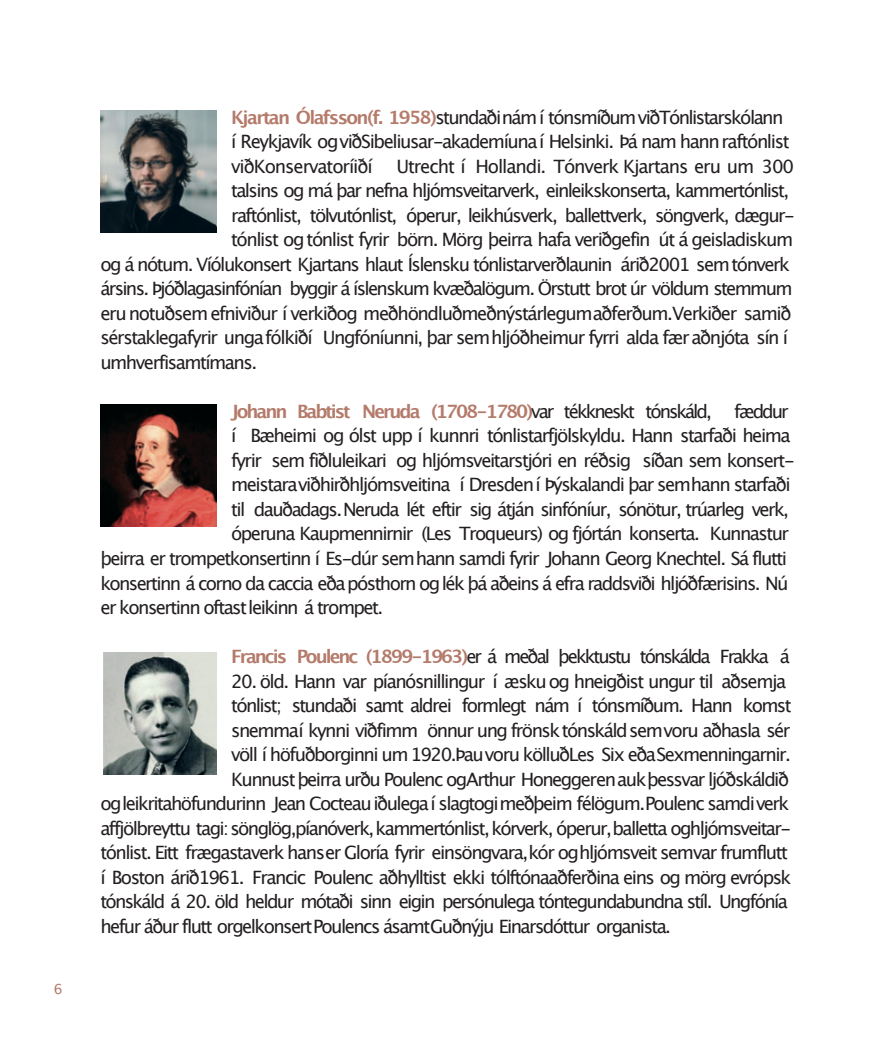
<style>
.page{position:relative;width:895px;height:1043px;background:#fff}
.page>*{position:absolute;margin:0;border:0;box-sizing:border-box;transform-origin:0 0}
.t1{font:18.38px/24.5px "Lucida Grande";letter-spacing:-.085em;color:#231f20}
.t2{font:18.38px "Lucida Grande";letter-spacing:-.11em;color:#231f20}
.t3{font:700 18.38px "Lucida Grande";letter-spacing:-.11em;color:#b47b6b}
.t4{font:18.38px "Lucida Grande";letter-spacing:-.06em;color:#231f20}
.t5{font:14px "Lucida Grande";color:#b47b6b}
.s1{font-weight:700;color:#b47b6b}
.s2{font-weight:400;color:#231f20}
</style>
<div class="page">
<img style="left:100px;top:110px;width:116px;height:122px">
<img style="left:100px;top:404px;width:116px;height:122px">
<img style="left:103px;top:652px;width:113px;height:122px">
<p class="t5" style="left:54px;top:982px;width:10px">6</p>
<p class="t1" style="left:231px;top:106px;width:559px"><span class="s1">Kjartan Ólafsson(f. 1958)</span>stundaðinám í tónsmíðum viðTónlistarskólann í Reykjavík ogviðSibeliusar-akademíuna í Helsinki. Þá nam hann raftónlist viðKonservatoríiðí</p>
<p class="t4" style="left:396px;top:158px;width:399px">Utrecht í Hollandi. Tónverk Kjartans eru um 300</p>
<p class="t1" style="left:231px;top:179px;width:559px">talsins og má þar nefna hljómsveitarverk, einleikskonserta, kammertónlist,</p>
<p class="t1" style="left:231px;top:204px;width:565px">raftónlist, tölvutónlist, óperur, leikhúsverk, ballettverk, söngverk, dægur-</p>
<p class="t1" style="left:231px;top:228px;width:563px">tónlist og tónlist fyrir börn. Mörg þeirra hafa veriðgefin út á geisladiskum</p>
<p class="t1" style="left:100px;top:253px;width:691px">og á nótum. Víólukonsert Kjartans hlaut Íslensku tónlistarverðlaunin árið2001 sem tónverk</p>
<p class="t1" style="left:100px;top:277px;width:693px">ársins. Þjóðlagasinfónían byggir á íslenskum kvæðalögum. Örstutt brot úr völdum stemmum</p>
<p class="t1" style="left:100px;top:302px;width:692px">eru notuðsem efniviður í verkiðog meðhöndluðmeðnýstárlegumaðferðum.Verkiðer samið</p>
<p class="t1" style="left:100px;top:326px;width:689px">sérstaklegafyrir ungafólkiðí Ungfóníunni, þar semhljóðheimur fyrri alda fær aðnjóta sín í</p>
<p class="t1" style="left:100px;top:351px;width:158px">umhverfisamtímans.</p>
<p class="t3" style="left:231px;top:403px;width:559px">Johann Babtist Neruda (1708-1780)<span class="s2">var tékkneskt tónskáld, fæddur</span></p>
<p class="t1" style="left:231px;top:424px;width:561px">í Bæheimi og ólst upp í kunnri tónlistarfjölskyldu. Hann starfaði heima</p>
<p class="t1" style="left:231px;top:449px;width:565px">fyrir sem fiðluleikari og hljómsveitarstjóri en réðsig síðan sem konsert-</p>
<p class="t1" style="left:231px;top:473px;width:561px">meistaraviðhirðhljómsveitina í Dresdení Þýskalandi þar semhann starfaði</p>
<p class="t1" style="left:231px;top:498px;width:559px">til dauðadags.Neruda lét eftir sig átján sinfóníur, sónötur, trúarleg verk,</p>
<p class="t1" style="left:231px;top:522px;width:559px">óperuna Kaupmennirnir (Les Troqueurs) og fjórtán konserta. Kunnastur</p>
<p class="t1" style="left:100px;top:547px;width:688px">þeirra er trompetkonsertinn í Es-dúr semhann samdi fyrir Johann Georg Knechtel. Sá flutti</p>
<p class="t1" style="left:100px;top:571px;width:689px">konsertinn á corno da caccia eða pósthorn og lék þá aðeins á efra raddsviði hljóðfærisins. Nú</p>
<p class="t1" style="left:100px;top:596px;width:284px">er konsertinn oftastleikinn á trompet.</p>
<p class="t2" style="left:231px;top:648px;width:560px"><span class="s1">Francis Poulenc (1899-1963)</span>er á meðal þekktustu tónskálda Frakka á</p>
<p class="t1" style="left:231px;top:669px;width:556px">20. öld. Hann var píanósnillingur í æsku og hneigðist ungur til aðsemja</p>
<p class="t1" style="left:231px;top:694px;width:561px">tónlist; stundaði samt aldrei formlegt nám í tónsmíðum. Hann komst</p>
<p class="t1" style="left:231px;top:718px;width:560px">snemmaí kynni viðfimm önnur ung frönsk tónskáld semvoru aðhasla sér</p>
<p class="t1" style="left:231px;top:743px;width:561px">völl í höfuðborginni um 1920.Þauvoru kölluðLes Six eðaSexmenningarnir.</p>
<p class="t1" style="left:231px;top:767px;width:559px">Kunnust þeirra urðu Poulenc ogArthur Honeggerenaukþessvar ljóðskáldið</p>
<p class="t1" style="left:100px;top:792px;width:690px">ogleikritahöfundurinn Jean Cocteau iðulega í slagtogimeðþeim félögum.Poulenc samdiverk</p>
<p class="t1" style="left:100px;top:816px;width:692px">affjölbreyttu tagi: sönglög,píanóverk, kammertónlist, kórverk, óperur,balletta oghljómsveitar-</p>
<p class="t1" style="left:100px;top:841px;width:689px">tónlist. Eitt frægastaverk hanser Gloría fyrir einsöngvara,kór oghljómsveit semvar frumflutt</p>
<p class="t1" style="left:100px;top:865px;width:692px">í Boston árið1961. Francic Poulenc aðhylltist ekki tólftónaaðferðina eins og mörg evrópsk</p>
<p class="t1" style="left:100px;top:890px;width:688px">tónskáld á 20. öld heldur mótaði sinn eigin persónulega tóntegundabundna stíl. Ungfónía</p>
<p class="t1" style="left:100px;top:914px;width:572px">hefur áður flutt orgelkonsertPoulencs ásamtGuðnýju Einarsdóttur organista.</p>
</div>
